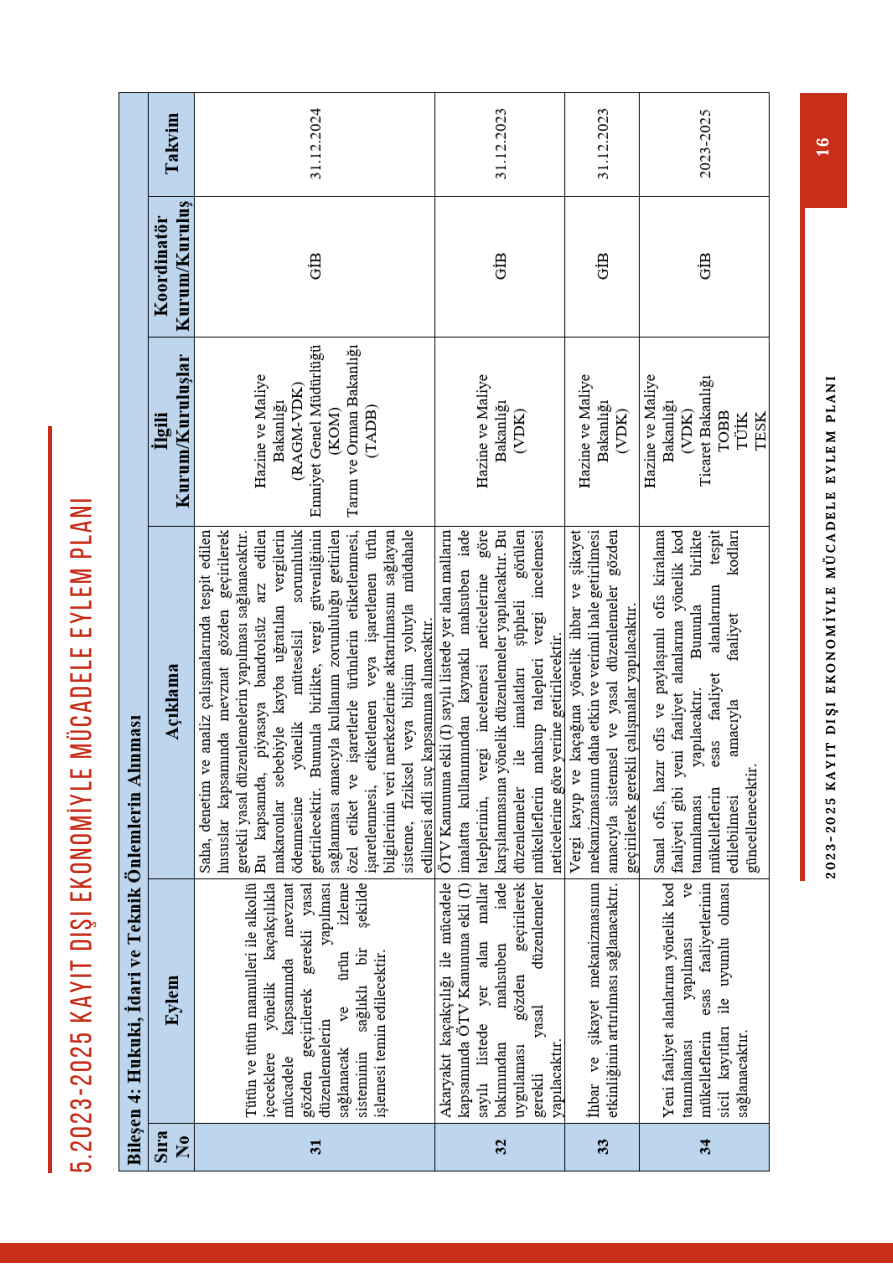
<style>
.page{position:relative;width:893px;height:1264px;background:#fff}
.page>*{position:absolute;margin:0;border:0;box-sizing:border-box;transform-origin:0 0}
.t1{font:30px "Bebas Neue";letter-spacing:.08em;color:#c82e19}
.t2{font:700 16.5px "Lora";color:#fff}
.t3{font:700 12.75px "Lora";letter-spacing:.17em;color:#000}
</style>
<div class="page">
<div style="left:0;top:1242px;width:892px;height:20px;background:#c82e19"></div>
<div style="left:800px;top:93px;width:46px;height:115px;background:#c82e19"></div>
<hr style="left:800px;top:134px;width:4px;height:747px;background:#c82e19">
<hr style="left:48px;top:426px;width:4px;height:746px;background:#c82e19">
<img style="left:118px;top:92px;width:652px;height:1080px">
<p class="t1" style="left:69px;top:1173px;width:676px;rotate:-90deg">5.2023-2025 Kayıt dışı ekonomİYle mücadele Eylem Planı</p>
<p class="t2" style="left:811px;top:156px;width:20px;rotate:-90deg">16</p>
<p class="t3" style="left:822px;top:879px;width:505px;rotate:-90deg">2023-2025 KAYIT DIŞI EKONOMİYLE MÜCADELE EYLEM PLANI</p>
</div>
